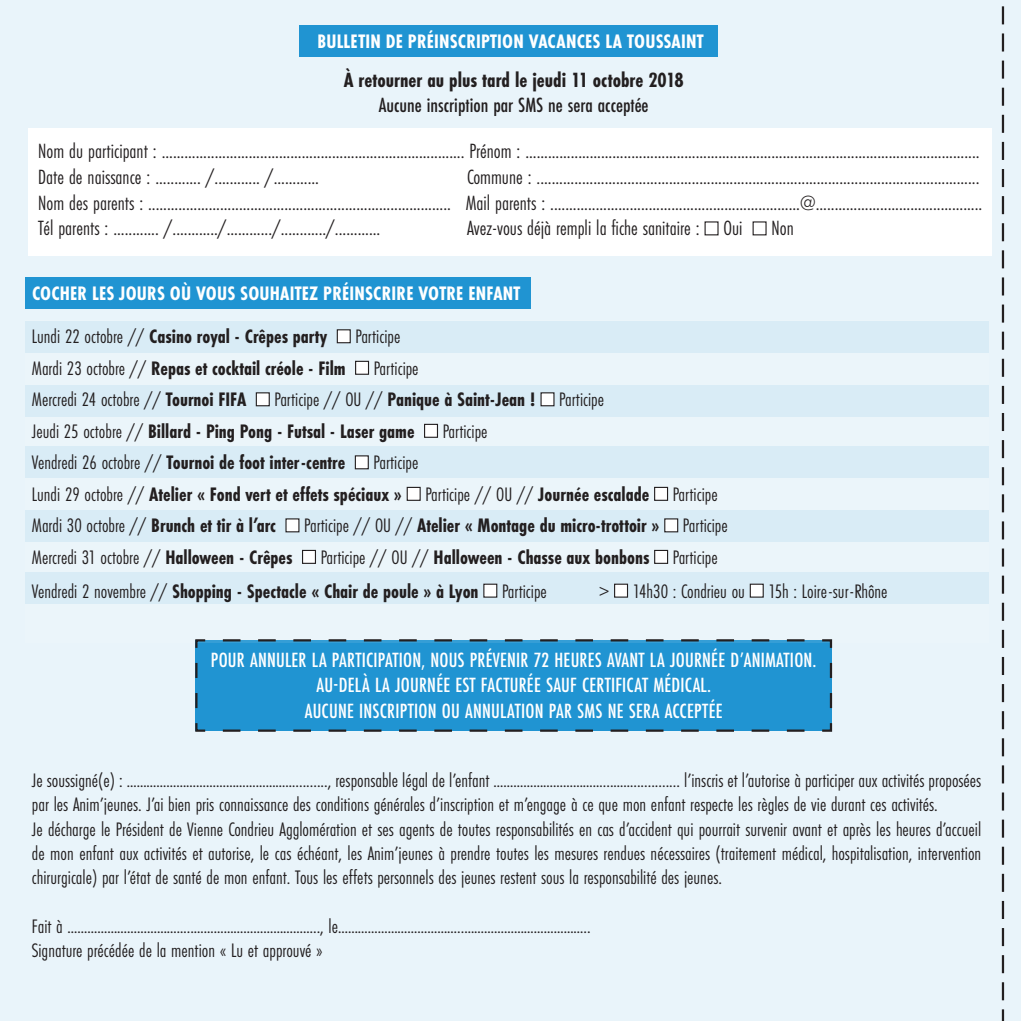
<style>
.page{position:relative;width:1021px;height:1021px;background:#fff}
.page>*{position:absolute;margin:0;border:0;box-sizing:border-box;transform-origin:0 0}
.t1{font:21.38px/25.7px "Futura PT Cond";color:#231f20}
.t2{font:500 21.38px/25.7px "Futura PT Cond";letter-spacing:.01em;color:#fff;text-align:center}
.t3{font:700 21.38px "Futura PT Cond";color:#231f20}
.t4{font:500 21.38px "Futura PT Cond";color:#231f20}
.t5{font:20.25px/24.3px "Futura PT Cond";color:#231f20}
.t6{font:700 20.25px/31.5px "Futura PT Cond";color:#231f20}
.t7{font:700 20.25px/42.8px "Futura PT Cond";letter-spacing:.01em;color:#fff}
.s1{font-weight:400;color:#231f20}
.s2{color:#231f20}
.s3{font-weight:400}
.s4{font-weight:700}
</style>
<div class="page">
<hr style="left:1020px;top:0;width:1px;height:1020px;background:#2094d2">
<div style="left:0;top:0;width:1020px;height:1020px;background:#e9f4fa"></div>
<div style="left:28px;top:128px;width:963px;height:128px;background:#fff"></div>
<div style="left:299px;top:25px;width:419px;height:32px;background:#2094d2"></div>
<div style="left:26px;top:277px;width:505px;height:32px;background:#2094d2"></div>
<svg style="left:1001px;top:6px;width:3px;height:1014px"></svg>
<div style="left:26px;top:320px;width:963px;height:323px;background:linear-gradient(to right,#e2f0f8,#e2f0f8)"></div>
<div style="left:337px;top:330px;width:13px;height:13px;background:#fff"></div>
<div style="left:337px;top:329px;width:14px;height:14px;border:1px solid #231f20"></div>
<div style="left:355px;top:361px;width:13px;height:13px;background:#fff"></div>
<div style="left:355px;top:361px;width:14px;height:14px;border:1px solid #231f20"></div>
<div style="left:256px;top:393px;width:13px;height:13px;background:#fff"></div>
<div style="left:256px;top:392px;width:14px;height:14px;border:1px solid #231f20"></div>
<div style="left:541px;top:393px;width:13px;height:13px;background:#fff"></div>
<div style="left:540px;top:392px;width:14px;height:14px;border:1px solid #231f20"></div>
<div style="left:424px;top:424px;width:13px;height:13px;background:#fff"></div>
<div style="left:424px;top:424px;width:14px;height:14px;border:1px solid #231f20"></div>
<div style="left:355px;top:456px;width:13px;height:13px;background:#fff"></div>
<div style="left:355px;top:455px;width:14px;height:14px;border:1px solid #231f20"></div>
<div style="left:407px;top:487px;width:13px;height:13px;background:#fff"></div>
<div style="left:406px;top:487px;width:14px;height:14px;border:1px solid #231f20"></div>
<div style="left:654px;top:487px;width:13px;height:13px;background:#fff"></div>
<div style="left:654px;top:487px;width:14px;height:14px;border:1px solid #231f20"></div>
<div style="left:286px;top:519px;width:13px;height:13px;background:#fff"></div>
<div style="left:285px;top:518px;width:14px;height:14px;border:1px solid #231f20"></div>
<div style="left:664px;top:519px;width:13px;height:13px;background:#fff"></div>
<div style="left:664px;top:518px;width:14px;height:14px;border:1px solid #231f20"></div>
<div style="left:302px;top:550px;width:13px;height:13px;background:#fff"></div>
<div style="left:302px;top:550px;width:14px;height:14px;border:1px solid #231f20"></div>
<div style="left:654px;top:550px;width:13px;height:13px;background:#fff"></div>
<div style="left:654px;top:550px;width:14px;height:14px;border:1px solid #231f20"></div>
<div style="left:484px;top:584px;width:13px;height:13px;background:#fff"></div>
<div style="left:483px;top:583px;width:14px;height:14px;border:1px solid #231f20"></div>
<div style="left:614px;top:584px;width:13px;height:13px;background:#fff"></div>
<div style="left:614px;top:583px;width:14px;height:14px;border:1px solid #231f20"></div>
<div style="left:750px;top:584px;width:13px;height:13px;background:#fff"></div>
<div style="left:749px;top:583px;width:14px;height:14px;border:1px solid #231f20"></div>
<svg style="left:194px;top:638px;width:639px;height:94px;background:#2693ce"></svg>
<p class="t7" style="left:317px;top:20px;width:387px">BULLETIN DE PRÉINSCRIPTION VACANCES LA TOUSSAINT</p>
<p class="t3" style="left:343px;top:67px;width:341px">À retourner au plus tard le jeudi 11 octobre 2018</p>
<p class="t4" style="left:379px;top:92px;width:271px">Aucune inscription par SMS ne sera acceptée</p>
<p class="t1" style="left:38px;top:138px;width:942px">Nom du participant : ................................................................................ Prénom : ........................................................................................................................<br>Date de naissance : ............ /............ /............</p>
<p class="t1" style="left:38px;top:164px;width:945px;text-indent:429px">Commune : .....................................................................................................................<br>Nom des parents : ................................................................................ Mail parents : ..................................................................@............................................<br>Tél parents : ............ /............/............/............/............</p>
<p class="t1" style="left:467px;top:215px;width:277px">Avez-vous déjà rempli la fiche sanitaire : Oui</p>
<p class="t1" style="left:771px;top:215px;width:24px">Non</p>
<p class="t7" style="left:32px;top:272px;width:490px">COCHER LES JOURS OÙ VOUS SOUHAITEZ PRÉINSCRIRE VOTRE ENFANT<br><span class="s1">Lundi 22 octobre //</span> <span class="s2">Casino royal - Crêpes party</span></p>
<p class="t5" style="left:355px;top:324px;width:46px">Participe</p>
<p class="t6" style="left:32px;top:352px;width:315px"><span class="s3">Mardi 23 octobre //</span> Repas et cocktail créole - Film</p>
<p class="t5" style="left:374px;top:356px;width:46px">Participe</p>
<p class="t5" style="left:32px;top:387px;width:216px">Mercredi 24 octobre // <span class="s4">Tournoi FIFA</span></p>
<p class="t6" style="left:32px;top:384px;width:573px;text-indent:242px"><span class="s3">Participe // OU //</span> Panique à Saint-Jean ! <span class="s3">Participe<br>Jeudi 25 octobre //</span> Billard - Ping Pong - Futsal - Laser game</p>
<p class="t5" style="left:443px;top:419px;width:46px">Participe</p>
<p class="t6" style="left:32px;top:447px;width:315px"><span class="s3">Vendredi 26 octobre //</span> Tournoi de foot inter-centre</p>
<p class="t5" style="left:32px;top:447px;width:687px;line-height:31.5px;text-indent:341px">Participe<br>Lundi 29 octobre // <span class="s4">Atelier « Fond vert et effets spéciaux »</span> Participe // OU // <span class="s4">Journée escalade</span> Participe<br>Mardi 30 octobre // <span class="s4">Brunch et tir à l’arc</span></p>
<p class="t6" style="left:304px;top:510px;width:425px"><span class="s3">Participe // OU //</span> Atelier « Montage du micro-trottoir » <span class="s3">Participe</span></p>
<p class="t6" style="left:32px;top:540px;width:687px;line-height:33.8px;text-indent:289px"><span class="s3">Participe // OU //</span> Halloween - Chasse aux bonbons <span class="s3">Participe<br>Vendredi 2 novembre //</span> Shopping - Spectacle « Chair de poule » à Lyon <span class="s3">Participe</span></p>
<p class="t5" style="left:32px;top:545px;width:262px">Mercredi 31 octobre // <span class="s4">Halloween - Crêpes</span></p>
<p class="t5" style="left:599px;top:579px;width:290px">&gt; 14h30 : Condrieu ou 15h : Loire-sur-Rhône</p>
<p class="t2" style="left:211px;top:646px;width:607px">POUR ANNULER LA PARTICIPATION, NOUS PRÉVENIR 72 HEURES AVANT LA JOURNÉE D’ANIMATION.<br>AU-DELÀ LA JOURNÉE EST FACTURÉE SAUF CERTIFICAT MÉDICAL.<br>AUCUNE INSCRIPTION OU ANNULATION PAR SMS NE SERA ACCEPTÉE</p>
<p class="t5" style="left:32px;top:768px;width:950px">Je soussigné(e) : ……………………………………………........., responsable légal de l’enfant ……………………………...……............. l’inscris et l’autorise à participer aux activités proposées par les Anim’jeunes. J’ai bien pris connaissance des conditions générales d’inscription et m’engage à ce que mon enfant respecte les règles de vie durant ces activités.<br>Je décharge le Président de Vienne Condrieu Agglomération et ses agents de toutes responsabilités en cas d’accident qui pourrait survenir avant et après les heures d’accueil de mon enfant aux activités et autorise, le cas échéant, les Anim’jeunes à prendre toutes les mesures rendues nécessaires (traitement médical, hospitalisation, intervention chirurgicale) par l’état de santé de mon enfant. Tous les effets personnels des jeunes restent sous la responsabilité des jeunes.</p>
<p class="t5" style="left:32px;top:914px;width:560px">Fait à ………………………………..……………………………….., le………………………………..………………………………..<br>Signature précédée de la mention « Lu et approuvé »</p>
</div>
